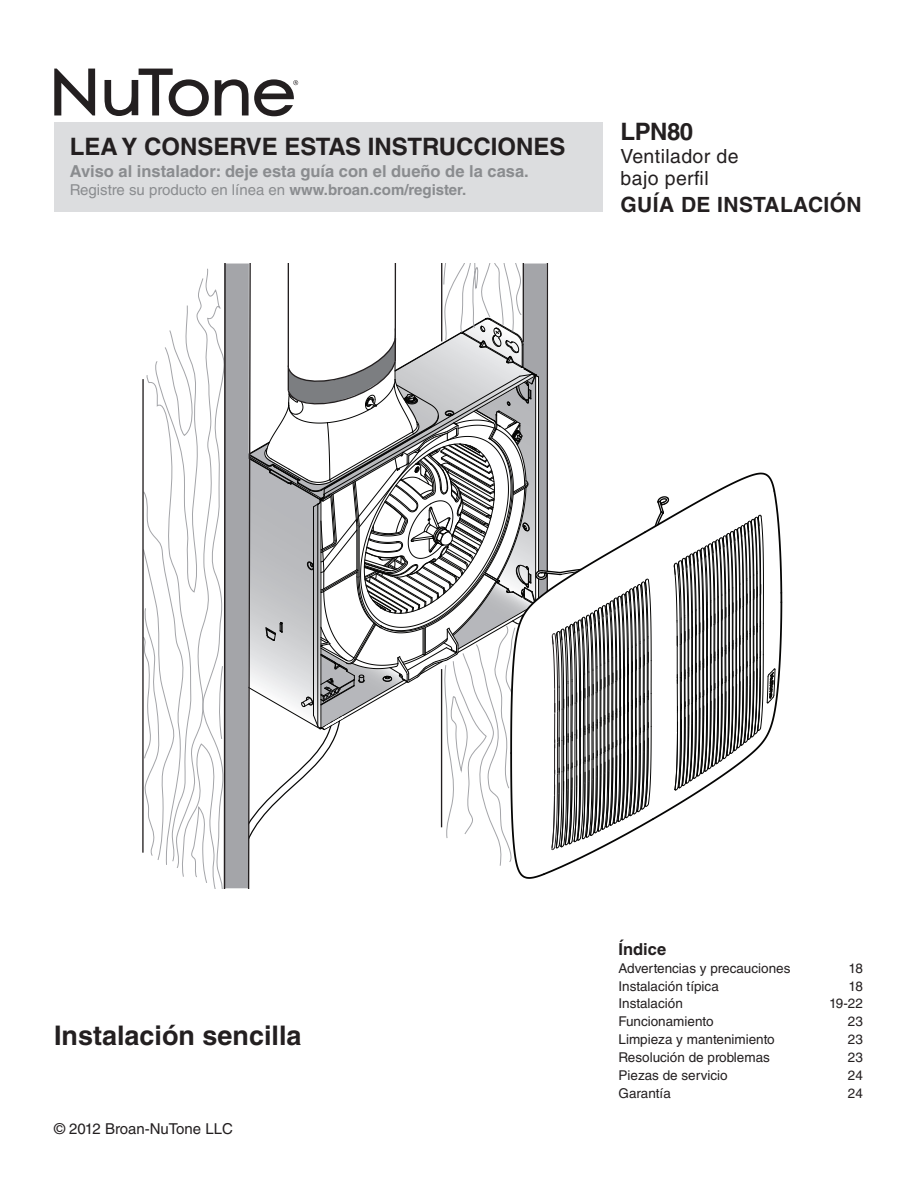
<style>
.page{position:relative;width:918px;height:1188px;background:#fff}
.page>*{position:absolute;margin:0;border:0;box-sizing:border-box;transform-origin:0 0}
.t1{font:700 27px "Helvetica LT Std";color:#231f20}
.t2{font:700 24px "Helvetica LT Std";color:#231f20}
.t3{font:700 21px "Helvetica LT Std";letter-spacing:.02em;color:#231f20}
.t4{font:19.5px/22.5px "Helvetica LT Std";letter-spacing:.02em;color:#231f20}
.t5{font:700 16.5px "Helvetica LT Std";color:#8a8c8f}
.t6{font:700 16.5px "Helvetica LT Std";color:#231f20}
.t7{font:15px "Helvetica LT Std";color:#8a8c8f}
.t8{font:15px "Helvetica LT Std";color:#231f20}
.t9{font:13.5px "Helvetica LT Std";color:#231f20}
.s1{font-weight:700}
</style>
<div class="page">
<div style="left:54px;top:123px;width:549px;height:89px;background:#dcdddf"></div>
<svg style="left:54px;top:69px;width:244px;height:47px"></svg>
<svg style="left:142px;top:264px;width:641px;height:624px"></svg>
<h2 class="t2" style="left:70px;top:132px;width:497px">LEA Y CONSERVE ESTAS INSTRUCCIONES</h2>
<p class="t5" style="left:70px;top:162px;width:461px">Aviso al instalador: deje esta guía con el dueño de la casa.</p>
<p class="t7" style="left:70px;top:181px;width:398px">Registre su producto en línea en <span class="s1">www.broan.com/register.</span></p>
<h2 class="t2" style="left:621px;top:117px;width:74px">LPN80</h2>
<h3 class="t4" style="left:621px;top:145px;width:120px">Ventilador de bajo perfil</h3>
<h3 class="t3" style="left:621px;top:192px;width:243px">GUÍA DE INSTALACIÓN</h3>
<h1 class="t1" style="left:54px;top:1019px;width:249px">Instalación sencilla</h1>
<p class="t8" style="left:54px;top:1120px;width:180px">© 2012 Broan-NuTone LLC</p>
<p class="t6" style="left:618px;top:939px;width:49px">Índice</p>
<p class="t9" style="left:618px;top:960px;width:173px">Advertencias y precauciones</p>
<p class="t9" style="left:849px;top:960px;width:16px">18</p>
<p class="t9" style="left:618px;top:978px;width:102px">Instalación típica</p>
<p class="t9" style="left:849px;top:978px;width:16px">18</p>
<p class="t9" style="left:618px;top:996px;width:66px">Instalación</p>
<p class="t9" style="left:829px;top:996px;width:35px">19-22</p>
<p class="t9" style="left:618px;top:1014px;width:97px">Funcionamiento</p>
<p class="t9" style="left:848px;top:1014px;width:17px">23</p>
<p class="t9" style="left:618px;top:1032px;width:158px">Limpieza y mantenimiento</p>
<p class="t9" style="left:848px;top:1032px;width:17px">23</p>
<p class="t9" style="left:618px;top:1050px;width:153px">Resolución de problemas</p>
<p class="t9" style="left:848px;top:1050px;width:17px">23</p>
<p class="t9" style="left:618px;top:1068px;width:111px">Piezas de servicio</p>
<p class="t9" style="left:848px;top:1068px;width:17px">24</p>
<p class="t9" style="left:618px;top:1086px;width:54px">Garantía</p>
<p class="t9" style="left:848px;top:1086px;width:17px">24</p>
</div>
